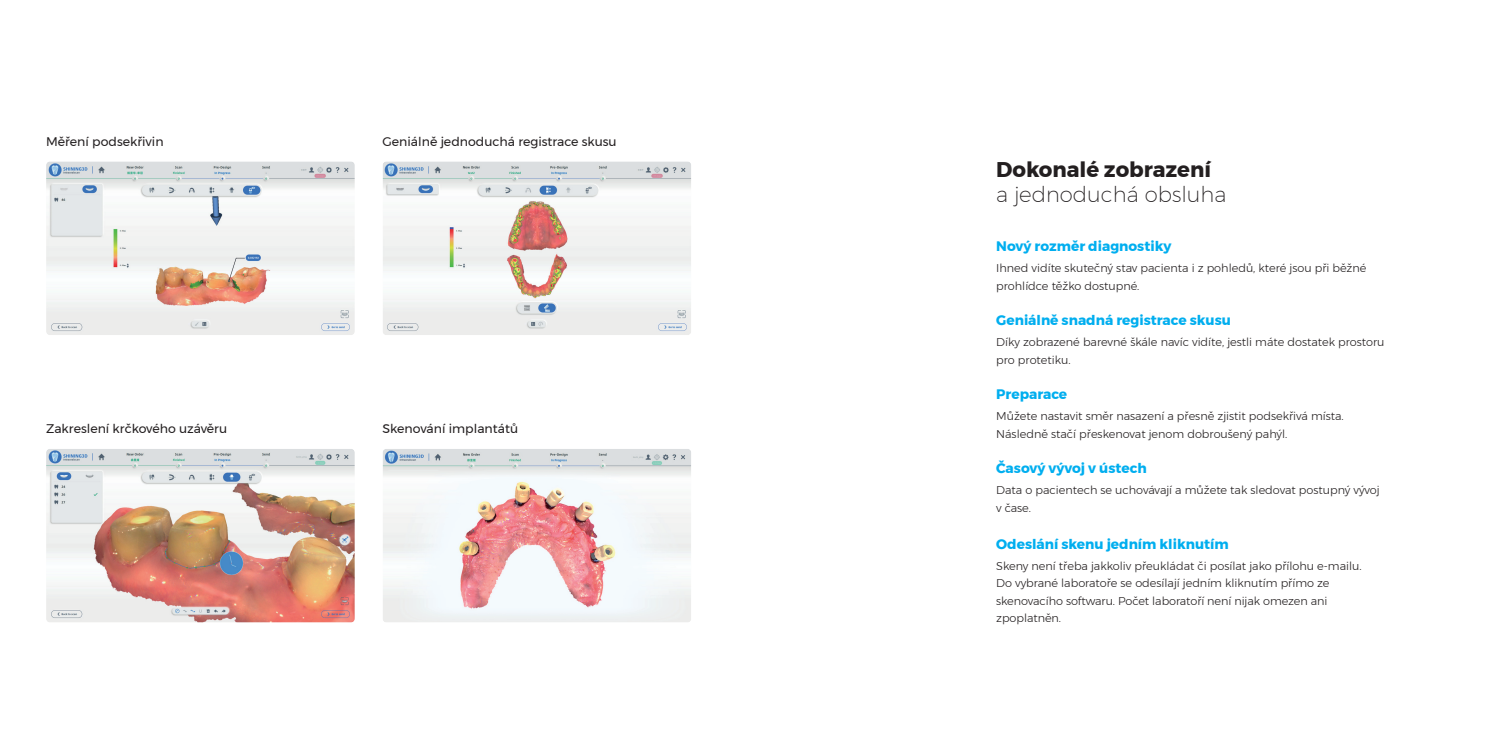
<style>
.page{position:relative;width:1489px;height:745px;background:#fff}
.page>*{position:absolute;margin:0;border:0;box-sizing:border-box;transform-origin:0 0}
.t1{font:200 21.25px "Montserrat";color:#231f20}
.t2{font:700 21.25px "Montserrat";color:#231f20}
.t3{font:700 13.75px "Montserrat";color:#00aeef}
.t4{font:12.5px "Montserrat";color:#231f20}
.t5{font:300 11.25px/17.5px "Montserrat";color:#231f20}
</style>
<div class="page">
<img style="left:382px;top:161px;width:309px;height:174px;border-radius:4px">
<img style="left:46px;top:161px;width:309px;height:174px;border-radius:4px">
<img style="left:46px;top:448px;width:309px;height:174px;border-radius:4px">
<img style="left:382px;top:448px;width:309px;height:174px;border-radius:4px">
<p class="t4" style="left:46px;top:134px;width:119px">Měření podsekřivin</p>
<p class="t4" style="left:382px;top:134px;width:236px">Geniálně jednoduchá registrace skusu</p>
<p class="t4" style="left:46px;top:421px;width:182px">Zakreslení krčkového uzávěru</p>
<p class="t4" style="left:382px;top:421px;width:137px">Skenování implantátů</p>
<h1 class="t2" style="left:996px;top:156px;width:216px">Dokonalé zobrazení</h1>
<h1 class="t1" style="left:996px;top:181px;width:232px">a jednoduchá obsluha</h1>
<p class="t3" style="left:996px;top:238px;width:177px">Nový rozměr diagnostiky</p>
<p class="t5" style="left:996px;top:259px;width:371px">Ihned vidíte skutečný stav pacienta i z pohledů, které jsou při běžné prohlídce těžko dostupné.</p>
<p class="t3" style="left:996px;top:312px;width:236px">Geniálně snadná registrace skusu</p>
<p class="t5" style="left:996px;top:333px;width:390px">Díky zobrazené barevné škále navíc vidíte, jestli máte dostatek prostoru pro protetiku.</p>
<p class="t3" style="left:996px;top:385px;width:73px">Preparace</p>
<p class="t5" style="left:996px;top:407px;width:349px">Můžete nastavit směr nasazení a přesně zjistit podsekřivá místa.<br>Následně stačí přeskenovat jenom dobroušený pahýl.</p>
<p class="t3" style="left:996px;top:459px;width:152px">Časový vývoj v ústech</p>
<p class="t5" style="left:996px;top:481px;width:385px">Data o pacientech se uchovávají a můžete tak sledovat postupný vývoj v čase.</p>
<p class="t3" style="left:996px;top:535px;width:234px">Odeslání skenu jedním kliknutím</p>
<p class="t5" style="left:996px;top:556px;width:367px">Skeny není třeba jakkoliv přeukládat či posílat jako přílohu e-mailu.<br>Do vybrané laboratoře se odesílají jedním kliknutím přímo ze skenovacího softwaru. Počet laboratoří není nijak omezen ani zpoplatněn.</p>
</div>
